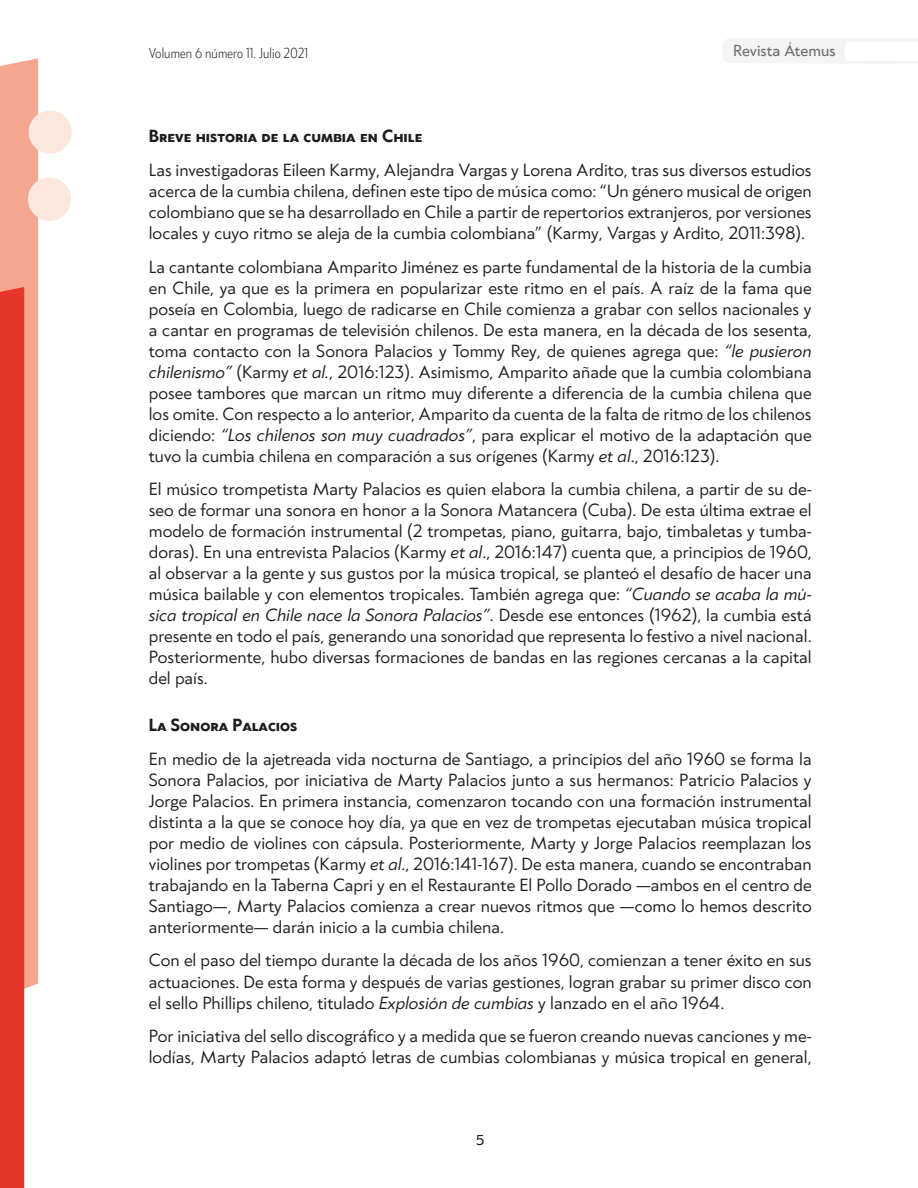
<style>
.page{position:relative;width:918px;height:1188px;background:#fff}
.page>*{position:absolute;margin:0;border:0;box-sizing:border-box;transform-origin:0 0}
.t1{font:16.5px/21px "Klein";color:#1d1d1b;text-align:justify}
.t2{font:700 16.5px "Klein";color:#1d1d1b}
.t3{font:15px "Klein";color:#70706f}
.t4{font:300 13.5px "Klein Condensed";letter-spacing:.01em;color:#1d1d1b}
.t5{font:13.5px "Klein";color:#1d1d1b}
.s1{font-style:italic}
</style>
<div class="page">
<svg style="left:723px;top:39px;width:195px;height:24px"></svg>
<svg style="left:0;top:58px;width:72px;height:1130px"></svg>
<p class="t4" style="left:149px;top:43px;width:161px">Volumen 6 número 11. Julio 2021</p>
<p class="t3" style="left:733px;top:39px;width:104px">Revista Átemus</p>
<p class="t2" style="left:149px;top:123px;width:275px">Breve historia de la cumbia en Chile</p>
<p class="t1" style="left:149px;top:159px;width:664px">Las investigadoras Eileen Karmy, Alejandra Vargas y Lorena Ardito, tras sus diversos estudios acerca de la cumbia chilena, definen este tipo de música como: “Un género musical de origen colombiano que se ha desarrollado en Chile a partir de repertorios extranjeros, por versiones locales y cuyo ritmo se aleja de la cumbia colombiana” (Karmy, Vargas y Ardito, 2011:398).</p>
<p class="t1" style="left:149px;top:255px;width:664px">La cantante colombiana Amparito Jiménez es parte fundamental de la historia de la cumbia en Chile, ya que es la primera en popularizar este ritmo en el país. A raíz de la fama que poseía en Colombia, luego de radicarse en Chile comienza a grabar con sellos nacionales y a cantar en programas de televisión chilenos. De esta manera, en la década de los sesenta, toma contacto con la Sonora Palacios y Tommy Rey, de quienes agrega que: <span class="s1">“le pusieron chilenismo”</span> (Karmy <span class="s1">et al.</span>, 2016:123). Asimismo, Amparito añade que la cumbia colombiana posee tambores que marcan un ritmo muy diferente a diferencia de la cumbia chilena que los omite. Con respecto a lo anterior, Amparito da cuenta de la falta de ritmo de los chilenos diciendo: <span class="s1">“Los chilenos son muy cuadrados”</span>, para explicar el motivo de la adaptación que tuvo la cumbia chilena en comparación a sus orígenes (Karmy <span class="s1">et al</span>., 2016:123).</p>
<p class="t1" style="left:149px;top:478px;width:664px">El músico trompetista Marty Palacios es quien elabora la cumbia chilena, a partir de su de&shy;seo de formar una sonora en honor a la Sonora Matancera (Cuba). De esta última extrae el modelo de formación instrumental (2 trompetas, piano, guitarra, bajo, timbaletas y tumba&shy;doras). En una entrevista Palacios (Karmy <span class="s1">et al</span>., 2016:147) cuenta que, a principios de 1960, al observar a la gente y sus gustos por la música tropical, se planteó el desafío de hacer una música bailable y con elementos tropicales. También agrega que: <span class="s1">“Cuando se acaba la mú&shy;sica tropical en Chile nace la Sonora Palacios”</span>. Desde ese entonces (1962), la cumbia está presente en todo el país, generando una sonoridad que representa lo festivo a nivel nacional.<br>Posteriormente, hubo diversas formaciones de bandas en las regiones cercanas a la capital del país.</p>
<p class="t2" style="left:149px;top:712px;width:150px">La Sonora Palacios</p>
<p class="t1" style="left:149px;top:747px;width:664px">En medio de la ajetreada vida nocturna de Santiago, a principios del año 1960 se forma la Sonora Palacios, por iniciativa de Marty Palacios junto a sus hermanos: Patricio Palacios y Jorge Palacios. En primera instancia, comenzaron tocando con una formación instrumental distinta a la que se conoce hoy día, ya que en vez de trompetas ejecutaban música tropical por medio de violines con cápsula. Posteriormente, Marty y Jorge Palacios reemplazan los violines por trompetas (Karmy <span class="s1">et al</span>., 2016:141-167). De esta manera, cuando se encontraban trabajando en la Taberna Capri y en el Restaurante El Pollo Dorado —ambos en el centro de Santiago—, Marty Palacios comienza a crear nuevos ritmos que —como lo hemos descrito anteriormente— darán inicio a la cumbia chilena.</p>
<p class="t1" style="left:149px;top:949px;width:664px">Con el paso del tiempo durante la década de los años 1960, comienzan a tener éxito en sus actuaciones. De esta forma y después de varias gestiones, logran grabar su primer disco con el sello Phillips chileno, titulado <span class="s1">Explosión de cumbias</span> y lanzado en el año 1964.</p>
<p class="t1" style="left:149px;top:1025px;width:664px">Por iniciativa del sello discográfico y a medida que se fueron creando nuevas canciones y me&shy;lodías, Marty Palacios adaptó letras de cumbias colombianas y música tropical en general,</p>
<p class="t5" style="left:476px;top:1130px;width:10px">5</p>
</div>
